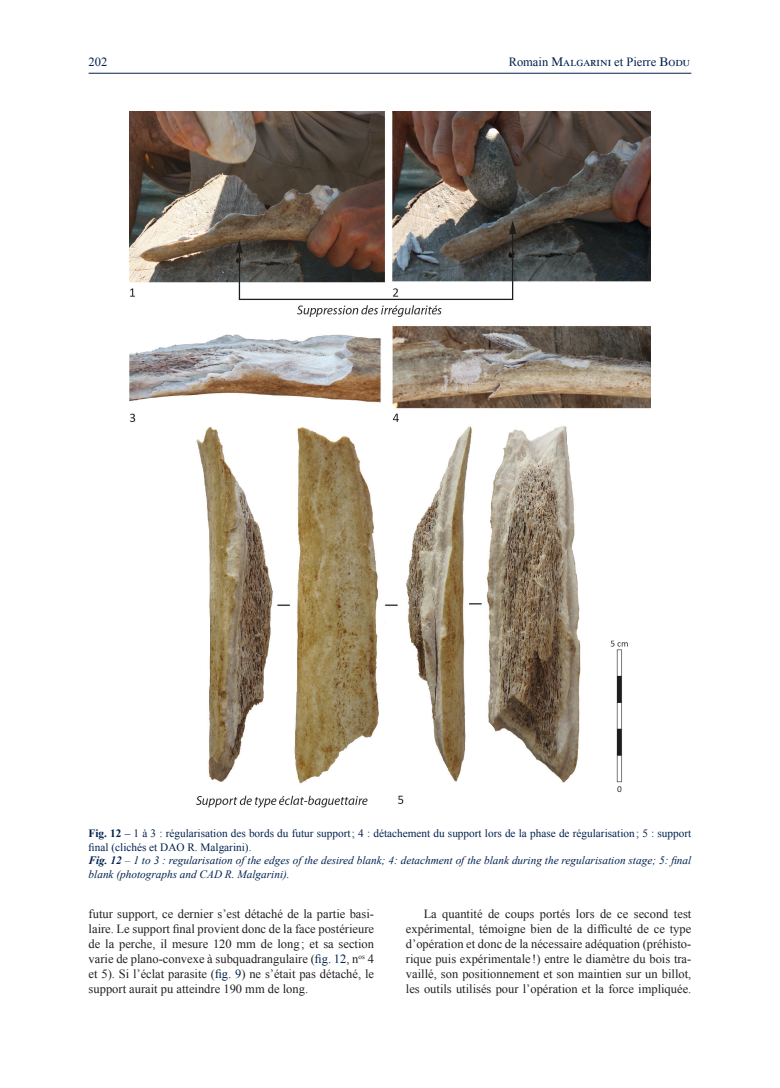
<style>
.page{position:relative;width:780px;height:1088px;background:#fff}
.page>*{position:absolute;margin:0;border:0;box-sizing:border-box;transform-origin:0 0}
.t1{font:12.5px/15px "Times New Roman";color:#231f20;text-align:justify}
.t2{font:12.5px "Times New Roman";color:#00214f}
.Figures{font:italic 11.25px/13.8px "Times New Roman";color:#00214f}
.Figures-2{font:11.25px/13.8px "Times New Roman";color:#00214f}
.s1{font-family:"Times Ten Roman SC"}
.s2{font-weight:700}
.s3{color:#00214f}
</style>
<div class="page">
<hr style="left:89px;top:73px;width:602px;height:1px;background:#00214f">
<img style="left:130px;top:112px;width:520px;height:695px">
<p class="t2" style="left:89px;top:53px;width:20px">202</p>
<p class="t2" style="left:508px;top:53px;width:183px">Romain <span class="s1">Malgarini</span> et Pierre <span class="s1">Bodu</span></p>
<p class="Figures-2" style="left:89px;top:826px;width:604px"><span class="s2">Fig. 12</span> – 1 à 3 : régularisation des bords du futur support; 4 : détachement du support lors de la phase de régularisation; 5 : support final (clichés et DAO R. Malgarini).</p>
<p class="Figures" style="left:89px;top:853px;width:604px"><span class="s2">Fig. 12</span> – 1 to 3 : regularisation of the edges of the desired blank; 4: detachment of the blank during the regularisation stage; 5: final blank (photographs and CAD R. Malgarini).</p>
<p class="t1" style="left:89px;top:906px;width:287px">futur support, ce dernier s’est détaché de la partie basi&shy;laire. Le support final provient donc de la face postérieure de la perche, il mesure 120 mm de long ; et sa section varie de plano-convexe à subquadrangulaire (<span class="s3">fig. 12</span>, n<sup>os</sup> 4 et 5). Si l’éclat parasite (<span class="s3">fig. 9</span>) ne s’était pas détaché, le support aurait pu atteindre 190 mm de long.</p>
<p class="t1" style="left:406px;top:906px;width:287px;text-indent:18px">La quantité de coups portés lors de ce second test expérimental, témoigne bien de la difficulté de ce type d’opération et donc de la nécessaire adéquation (préhisto&shy;rique puis expérimentale !) entre le diamètre du bois tra&shy;vaillé, son positionnement et son maintien sur un billot, les outils utilisés pour l’opération et la force impliquée.</p>
</div>
